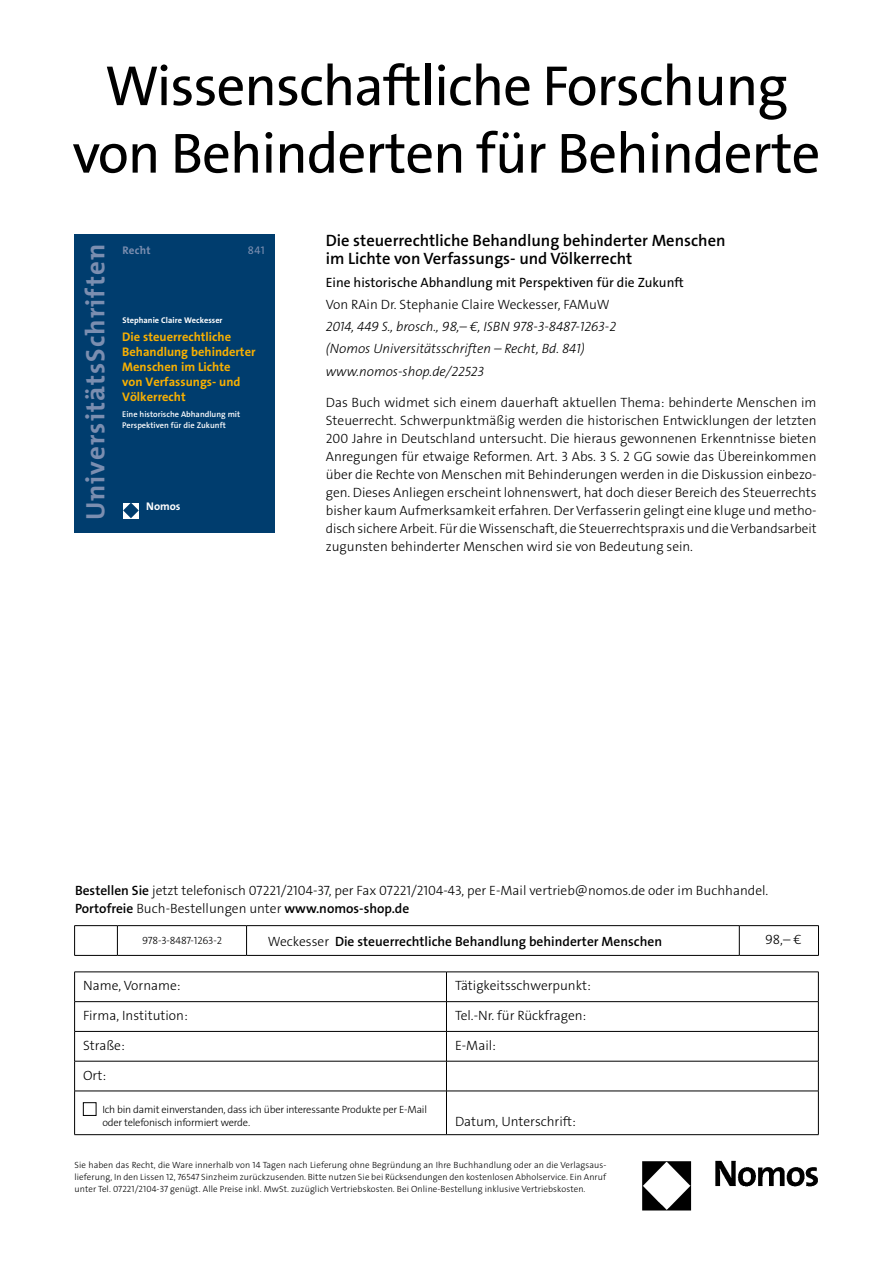
<style>
.page{position:relative;width:893px;height:1263px;background:#fff}
.page>*{position:absolute;margin:0;border:0;box-sizing:border-box;transform-origin:0 0}
._000_Headline{font:57px/67.5px "The Sans Os F";letter-spacing:-.02em;color:#000;text-align:center}
.t1{font:700 26.85px "The Mix";letter-spacing:.04em;color:#7b8eb0}
._001_Buchtitel{font:600 16.5px/18px "The Sans Os F";color:#000}
._005_Fließtext{font:300 13.5px/18px "The Sans Os F";color:#000;text-align:justify}
._004_Biblio{font:300 13.5px "The Sans Os F";color:#000}
._004_Biblio-2{font:italic 300 13.5px "The Sans Os F";color:#000}
._001_Buchtitel-2{font:600 13.5px "The Sans Os F";color:#000}
._002_Untertitel{font:13.5px "The Sans Os F";color:#000}
._003_Autor{font:300 13.5px "The Sans Os F";color:#000}
.t2{font:700 12.45px/15px "The Sans Os F";color:#f9b000}
.t3{font:700 11.1px "The Mix";letter-spacing:.025em;color:#7b8eb0}
.t4{font:700 11.1px "The Sans Os F";color:#fff}
.t5{font:11.1px "The Sans Os F";color:#7b8eb0}
._004_Biblio-3{font:300 10.5px/13.5px "The Sans Os F";letter-spacing:-.02em;color:#000}
.t6{font:300 9px/12px "The Sans Os F";letter-spacing:.01em;color:#000;text-align:justify}
.t7{font:600 8.4px/10.2px "The Sans Os F";color:#fff}
.t8{font:700 8.4px "The Sans Os F";color:#fff}
.s1{font-weight:600}
.s2{font-weight:300}
</style>
<div class="page">
<div style="left:74px;top:234px;width:201px;height:298px;background:#003d6e"></div>
<svg style="left:123px;top:503px;width:16px;height:15px"></svg>
<img style="left:642px;top:1160px;width:176px;height:51px">
<hr style="left:74px;top:972px;width:372px;height:1px;background:#000">
<hr style="left:446px;top:972px;width:373px;height:1px;background:#000">
<hr style="left:74px;top:1001px;width:372px;height:1px;background:#000">
<svg style="left:74px;top:972px;width:1px;height:59px"></svg>
<hr style="left:446px;top:1001px;width:373px;height:1px;background:#000">
<svg style="left:446px;top:972px;width:1px;height:59px"></svg>
<svg style="left:818px;top:972px;width:1px;height:59px"></svg>
<hr style="left:74px;top:1031px;width:372px;height:1px;background:#000">
<hr style="left:74px;top:1031px;width:1px;height:30px;background:#000">
<hr style="left:446px;top:1031px;width:373px;height:1px;background:#000">
<hr style="left:446px;top:1031px;width:1px;height:30px;background:#000">
<hr style="left:818px;top:1031px;width:1px;height:30px;background:#000">
<hr style="left:74px;top:1061px;width:372px;height:1px;background:#000">
<hr style="left:74px;top:1061px;width:1px;height:30px;background:#000">
<hr style="left:446px;top:1061px;width:373px;height:1px;background:#000">
<hr style="left:446px;top:1061px;width:1px;height:30px;background:#000">
<hr style="left:818px;top:1061px;width:1px;height:30px;background:#000">
<hr style="left:74px;top:1091px;width:372px;height:1px;background:#000">
<hr style="left:74px;top:1091px;width:1px;height:43px;background:#000">
<hr style="left:446px;top:1091px;width:373px;height:1px;background:#000">
<hr style="left:446px;top:1091px;width:1px;height:43px;background:#000">
<hr style="left:818px;top:1091px;width:1px;height:43px;background:#000">
<hr style="left:74px;top:1134px;width:372px;height:1px;background:#000">
<hr style="left:446px;top:1134px;width:373px;height:1px;background:#000">
<div style="left:83px;top:1102px;width:13px;height:14px;border:1px solid #000"></div>
<hr style="left:74px;top:925px;width:43px;height:1px;background:#000">
<svg style="left:74px;top:926px;width:1px;height:29px"></svg>
<hr style="left:117px;top:925px;width:130px;height:1px;background:#000">
<svg style="left:117px;top:926px;width:1px;height:29px"></svg>
<hr style="left:247px;top:925px;width:492px;height:1px;background:#000">
<svg style="left:246px;top:926px;width:1px;height:29px"></svg>
<hr style="left:739px;top:925px;width:80px;height:1px;background:#000">
<svg style="left:739px;top:926px;width:1px;height:29px"></svg>
<svg style="left:818px;top:926px;width:1px;height:29px"></svg>
<hr style="left:74px;top:955px;width:43px;height:1px;background:#000">
<hr style="left:117px;top:955px;width:130px;height:1px;background:#000">
<hr style="left:247px;top:955px;width:492px;height:1px;background:#000">
<hr style="left:739px;top:955px;width:80px;height:1px;background:#000">
<p class="_000_Headline" style="left:73px;top:53px;width:749px">Wissenschaftliche Forschung von Behinderten für Behinderte</p>
<h2 class="t1" style="left:78px;top:520px;width:278px;rotate:-90deg">UniversitätsSchriften</h2>
<p class="t3" style="left:122px;top:243px;width:30px">Recht</p>
<p class="t5" style="left:248px;top:243px;width:18px">841</p>
<p class="t8" style="left:123px;top:315px;width:102px">Stephanie Claire Weckesser</p>
<p class="t2" style="left:122px;top:329px;width:135px">Die steuerrechtliche<br>Behandlung behinderter<br>Menschen im Lichte<br>von Verfassungs- und<br>Völkerrecht</p>
<p class="t7" style="left:122px;top:410px;width:120px">Eine historische Abhandlung mit<br>Perspektiven für die Zukunft</p>
<p class="t4" style="left:146px;top:499px;width:36px">Nomos</p>
<p class="_001_Buchtitel" style="left:326px;top:232px;width:401px">Die steuerrechtliche Behandlung behinderter Menschen im Lichte von Verfassungs- und Völkerrecht</p>
<p class="_002_Untertitel" style="left:326px;top:273px;width:360px">Eine historische Abhandlung mit Perspektiven für die Zukunft</p>
<p class="_003_Autor" style="left:326px;top:296px;width:285px">Von RAin Dr. Stephanie Claire Weckesser, FAMuW</p>
<p class="_004_Biblio-2" style="left:326px;top:318px;width:292px">2014, 449 S., brosch., 98,– €, ISBN 978-3-8487-1263-2</p>
<p class="_004_Biblio-2" style="left:326px;top:340px;width:260px">(Nomos Universitätsschriften – Recht, Bd. 841)</p>
<p class="_004_Biblio-2" style="left:326px;top:363px;width:160px">www.nomos-shop.de/22523</p>
<p class="_005_Fließtext" style="left:326px;top:393px;width:492px">Das Buch widmet sich einem dauerhaft aktuellen Thema: behinderte Menschen im Steuerrecht. Schwerpunktmäßig werden die historischen Entwicklungen der letzten 200 Jahre in Deutschland untersucht. Die hieraus gewonnenen Erkenntnisse bieten Anregungen für etwaige Reformen. Art. 3 Abs. 3 S. 2 GG sowie das Übereinkommen über die Rechte von Menschen mit Behinderungen werden in die Diskussion einbezo&shy;gen. Dieses Anliegen erscheint lohnenswert, hat doch dieser Bereich des Steuerrechts bisher kaum Aufmerksamkeit erfahren. Der Verfasserin gelingt eine kluge und metho&shy;disch sichere Arbeit. Für die Wissenschaft, die Steuerrechtspraxis und die Verbandsarbeit zugunsten behinderter Menschen wird sie von Bedeutung sein.</p>
<p class="_005_Fließtext" style="left:75px;top:881px;width:695px"><span class="s1">Bestellen Sie</span> jetzt telefonisch 07221/2104-37, per Fax 07221/2104-43, per E-Mail vertrieb@nomos.de oder im Buchhandel.<br><span class="s1">Portofreie</span> Buch-Bestellungen unter <span class="s1">www.nomos-shop.de</span></p>
<p class="_004_Biblio-3" style="left:142px;top:934px;width:81px">978-3-8487-1263-2</p>
<p class="_001_Buchtitel-2" style="left:268px;top:932px;width:396px"><span class="s2">Weckesser</span> Die steuerrechtliche Behandlung behinderter Menschen</p>
<p class="_004_Biblio" style="left:765px;top:931px;width:38px">98,– €</p>
<p class="_004_Biblio" style="left:83px;top:977px;width:99px">Name, Vorname:</p>
<p class="_004_Biblio" style="left:455px;top:977px;width:137px">Tätigkeitsschwerpunkt:</p>
<p class="_004_Biblio" style="left:83px;top:1007px;width:106px">Firma, Institution:</p>
<p class="_004_Biblio" style="left:455px;top:1007px;width:133px">Tel.-Nr. für Rückfragen:</p>
<p class="_004_Biblio" style="left:83px;top:1037px;width:43px">Straße:</p>
<p class="_004_Biblio" style="left:455px;top:1037px;width:42px">E-Mail:</p>
<p class="_004_Biblio" style="left:83px;top:1066px;width:25px">Ort:</p>
<p class="_004_Biblio-3" style="left:102px;top:1102px;width:326px">Ich bin damit einverstanden, dass ich über interessante Produkte per E-Mail oder telefonisch informiert werde.</p>
<p class="_004_Biblio" style="left:455px;top:1113px;width:123px">Datum, Unterschrift:</p>
<p class="t6" style="left:75px;top:1159px;width:533px">Sie haben das Recht, die Ware innerhalb von 14 Tagen nach Lieferung ohne Begründung an Ihre Buchhandlung oder an die Verlagsaus&shy;lieferung, In den Lissen 12, 76547 Sinzheim zurückzusenden. Bitte nutzen Sie bei Rücksendungen den kostenlosen Abholservice. Ein Anruf unter Tel. 07221/2104-37 genügt. Alle Preise inkl. MwSt. zuzüglich Vertriebskosten. Bei Online-Bestellung inklusive Vertriebskosten.</p>
</div>
